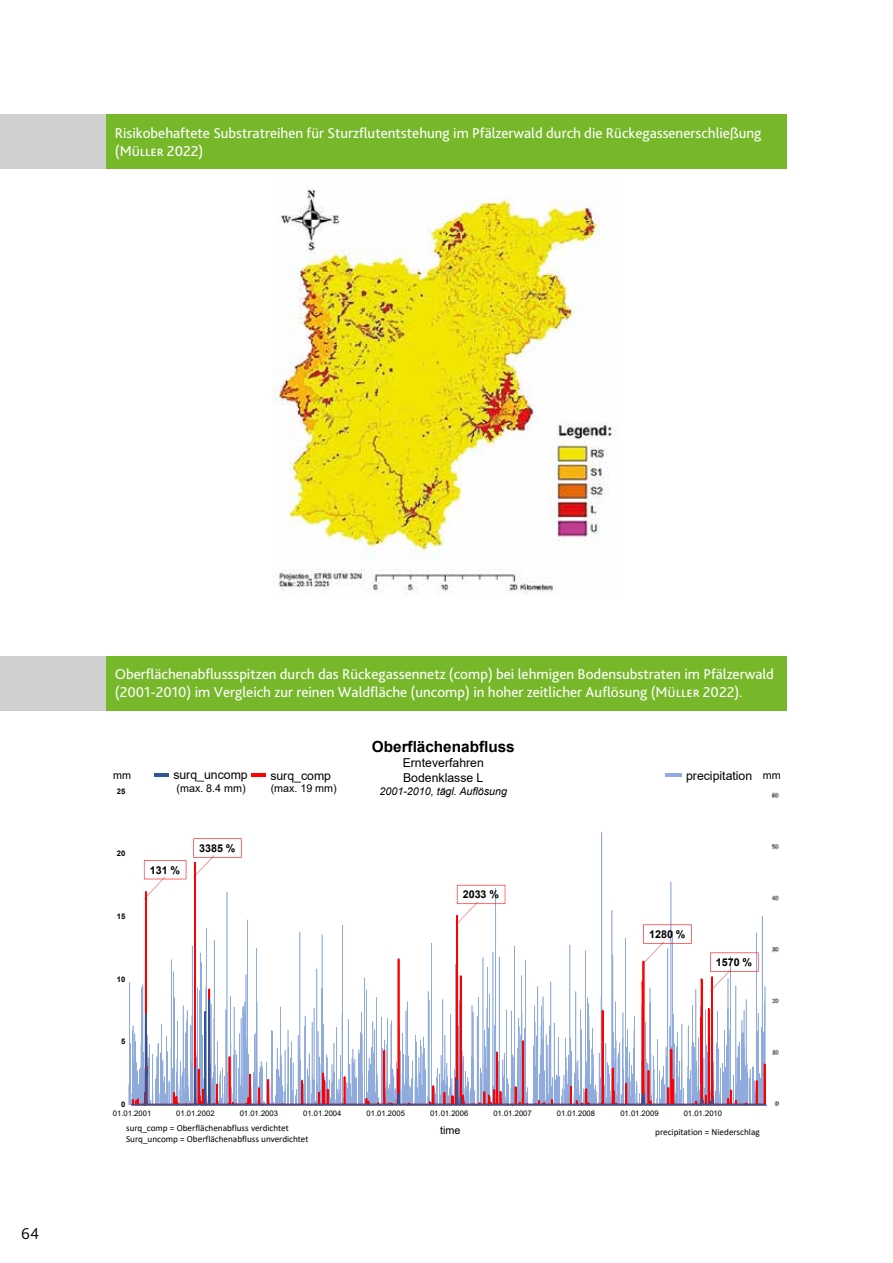
<style>
.page{position:relative;width:893px;height:1263px;background:#fff}
.page>*{position:absolute;margin:0;border:0;box-sizing:border-box;transform-origin:0 0}
.t1{font:300 16.5px "Bliss 2";color:#000}
.t2{font:700 15.3px "Arial";color:#000}
.t3{font:15px/18px "Bliss 2";color:#fff}
.t4{font:12.3px/14.7px "Arial";color:#000}
.t5{font:10.8px "Arial";color:#000}
.t6{font:italic 10.8px "Arial";color:#000}
.t7{font:700 10.8px "Arial";color:#000}
.t8{font:9.15px/10.9px "Calibri";color:#000}
.t9{font:7.65px "Arial";color:#000}
.t10{font:700 7.65px "Arial";color:#000}
</style>
<div class="page">
<div style="left:0;top:114px;width:106px;height:55px;background:#d0d0d0"></div>
<div style="left:106px;top:114px;width:681px;height:55px;background:#76b82a"></div>
<img style="left:272px;top:189px;width:345px;height:406px">
<div style="left:0;top:656px;width:161px;height:55px;background:#d0d0d0"></div>
<div style="left:106px;top:656px;width:681px;height:55px;background:#76b82a"></div>
<svg style="left:141px;top:862px;width:625px;height:136px"></svg>
<svg style="left:132px;top:998px;width:634px;height:107px"></svg>
<svg style="left:144px;top:860px;width:42px;height:39px"></svg>
<svg style="left:193px;top:838px;width:49px;height:39px"></svg>
<svg style="left:457px;top:885px;width:48px;height:39px"></svg>
<svg style="left:643px;top:924px;width:49px;height:39px"></svg>
<svg style="left:710px;top:952px;width:48px;height:39px"></svg>
<img style="left:766px;top:792px;width:14px;height:316px">
<hr style="left:665px;top:773px;width:17px;height:4px;background:#8faadc">
<hr style="left:154px;top:773px;width:15px;height:3px;background:#2f5597">
<hr style="left:252px;top:773px;width:14px;height:3px;background:#f00">
<p class="t3" style="left:115px;top:123px;width:648px">Risikobehaftete Substratreihen für Sturzflutentstehung im Pfälzerwald durch die Rückegassenerschließung (Müller 2022)</p>
<p class="t1" style="left:21px;top:1223px;width:19px">64</p>
<p class="t3" style="left:115px;top:665px;width:661px">Oberflächenabflussspitzen durch das Rückegassennetz (comp) bei lehmigen Bodensubstraten im Pfälzerwald (2001-2010) im Vergleich zur reinen Waldfläche (uncomp) in hoher zeitlicher Auflösung (Müller 2022).</p>
<p class="t2" style="left:372px;top:736px;width:144px">Oberflächenabfluss</p>
<p class="t4" style="left:403px;top:756px;width:83px">Ernteverfahren<br>Bodenklasse L</p>
<p class="t6" style="left:379px;top:785px;width:129px">2001-2010, tägl. Auflösung</p>
<p class="t4" style="left:173px;top:768px;width:76px">surq_uncomp</p>
<p class="t4" style="left:270px;top:768px;width:62px">surq_comp</p>
<p class="t4" style="left:686px;top:768px;width:68px">precipitation</p>
<p class="t5" style="left:113px;top:768px;width:19px">mm</p>
<p class="t5" style="left:763px;top:767px;width:19px">mm</p>
<p class="t5" style="left:177px;top:781px;width:71px">(max. 8.4 mm)</p>
<p class="t5" style="left:271px;top:781px;width:68px">(max. 19 mm)</p>
<p class="t10" style="left:117px;top:785px;width:10px">25</p>
<p class="t10" style="left:117px;top:848px;width:10px">20</p>
<p class="t10" style="left:117px;top:911px;width:10px">15</p>
<p class="t10" style="left:117px;top:974px;width:10px">10</p>
<p class="t10" style="left:121px;top:1036px;width:6px">5</p>
<p class="t10" style="left:121px;top:1099px;width:6px">0</p>
<p class="t7" style="left:150px;top:862px;width:32px">131 %</p>
<p class="t7" style="left:199px;top:840px;width:38px">3385 %</p>
<p class="t7" style="left:463px;top:887px;width:38px">2033 %</p>
<p class="t7" style="left:649px;top:926px;width:38px">1280 %</p>
<p class="t7" style="left:716px;top:955px;width:38px">1570 %</p>
<p class="t9" style="left:113px;top:1108px;width:40px">01.01.2001</p>
<p class="t9" style="left:176px;top:1108px;width:40px">01.01.2002</p>
<p class="t9" style="left:240px;top:1108px;width:40px">01.01.2003</p>
<p class="t9" style="left:303px;top:1108px;width:40px">01.01.2004</p>
<p class="t9" style="left:367px;top:1108px;width:40px">01.01.2005</p>
<p class="t9" style="left:430px;top:1108px;width:40px">01.01.2006</p>
<p class="t9" style="left:493px;top:1108px;width:40px">01.01.2007</p>
<p class="t9" style="left:557px;top:1108px;width:40px">01.01.2008</p>
<p class="t9" style="left:620px;top:1108px;width:40px">01.01.2009</p>
<p class="t9" style="left:684px;top:1108px;width:40px">01.01.2010</p>
<p class="t8" style="left:126px;top:1122px;width:184px">surq_comp = Oberflächenabfluss verdichtet<br>Surq_uncomp = Oberflächenabfluss unverdichtet</p>
<p class="t8" style="left:655px;top:1126px;width:106px">precipitation = Niederschlag</p>
<p class="t5" style="left:440px;top:1123px;width:22px">time</p>
</div>
